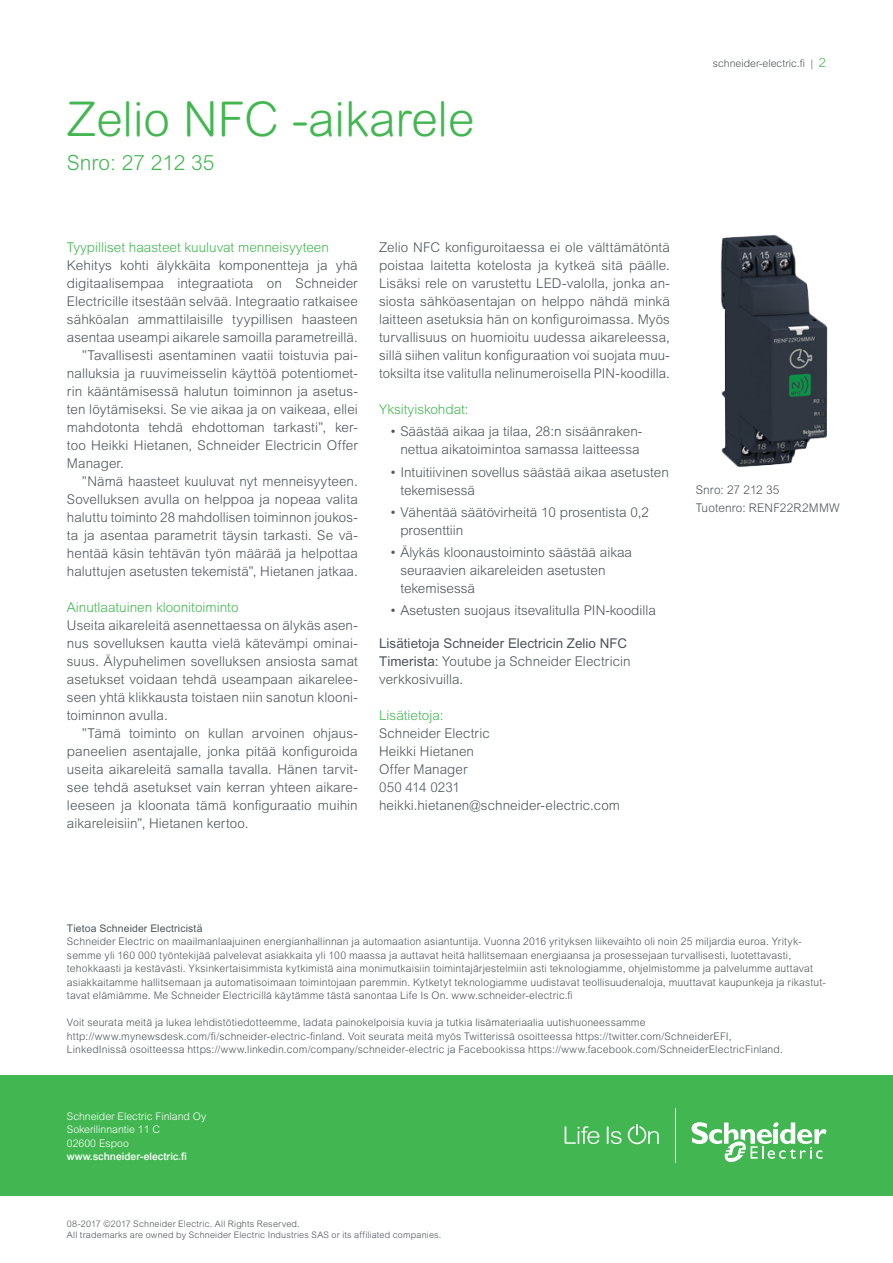
<style>
.page{position:relative;width:893px;height:1263px;background:#fff}
.page>*{position:absolute;margin:0;border:0;box-sizing:border-box;transform-origin:0 0}
.Title_Style_02{font:300 48px "Arial Rounded MT Pro";color:#42b751}
.Subhead_Style_02{font:300 21px "Arial Rounded MT Pro";color:#42b751}
.Body_Copy_Style{font:300 13.5px/18px "Arial MT Std";color:#4d545a;text-align:justify}
.Subhead_Style_03{font:300 13.5px "Arial MT Std";color:#42b751}
.Body_Copy_Style-2{font:13.5px/18px "Arial MT Std";letter-spacing:.005em;color:#4d545a}
.Body_Copy_Style-3{font:300 12px "Arial MT Std";letter-spacing:.01em;color:#4d545a}
.Body_Copy_Style-4{font:300 10.5px/13.5px "Arial MT Std";letter-spacing:.015em;color:#4d545a}
.Address__Phone___Fax{font:300 10.5px "Arial MT Std";color:#fff}
.Body_Copy_Style-5{font:10.5px "Arial MT Std";letter-spacing:.015em;color:#4d545a}
.www_schneider-electr{font:500 10.5px "Arial MT Std";color:#fff}
.Page_Number{font:300 10.5px "Arial MT Std";color:#4d545a}
.Disclosure__Part___D{font:300 9px/10.5px "Arial MT Std";letter-spacing:.02em;color:#4d545a}
.s1{font-size:12.75px;color:#42b751}
.s2{font-weight:300}
</style>
<div class="page">
<div style="left:0;top:1076px;width:893px;height:120px;background:#42b751"></div>
<svg style="left:565px;top:1126px;width:34px;height:18px"></svg>
<svg style="left:607px;top:1126px;width:15px;height:18px"></svg>
<svg style="left:628px;top:1124px;width:31px;height:20px"></svg>
<svg style="left:691px;top:1122px;width:136px;height:40px"></svg>
<hr style="left:675px;top:1108px;width:1px;height:55px;background:#fff">
<img style="left:720px;top:234px;width:108px;height:233px">
<p class="Title_Style_02" style="left:67px;top:91px;width:409px">Zelio NFC -aikarele</p>
<p class="Subhead_Style_02" style="left:67px;top:150px;width:149px">Snro: 27 212 35</p>
<p class="Page_Number" style="left:713px;top:57px;width:115px">schneider-electric.fi | <span class="s1">2</span></p>
<p class="Subhead_Style_03" style="left:67px;top:240px;width:263px">Tyypilliset haasteet kuuluvat menneisyyteen</p>
<p class="Body_Copy_Style" style="left:67px;top:256px;width:292px">Kehitys kohti älykkäita komponentteja ja yhä digitaalisempaa integraatiota on Schneider Electricille itsestään selvää. Integraatio ratkaisee sähköalan ammattilaisille tyypillisen haasteen asentaa useampi aikarele samoilla parametreillä.</p>
<p class="Body_Copy_Style" style="left:67px;top:346px;width:292px;text-indent:15px">”Tavallisesti asentaminen vaatii toistuvia pai&shy;nalluksia ja ruuvimeisselin käyttöä potentiomet&shy;rin kääntämisessä halutun toiminnon ja asetus&shy;ten löytämiseksi. Se vie aikaa ja on vaikeaa, ellei mahdotonta tehdä ehdottoman tarkasti”, ker&shy;too Heikki Hietanen, Schneider Electricin Offer Manager.</p>
<p class="Body_Copy_Style" style="left:67px;top:472px;width:292px;text-indent:15px">”Nämä haasteet kuuluvat nyt menneisyyteen.<br>Sovelluksen avulla on helppoa ja nopeaa valita haluttu toiminto 28 mahdollisen toiminnon joukos&shy;ta ja asentaa parametrit täysin tarkasti. Se vä&shy;hentää käsin tehtävän työn määrää ja helpottaa haluttujen asetusten tekemistä”, Hietanen jatkaa.</p>
<p class="Subhead_Style_03" style="left:67px;top:600px;width:173px">Ainutlaatuinen kloonitoiminto</p>
<p class="Body_Copy_Style" style="left:67px;top:616px;width:292px">Useita aikareleitä asennettaessa on älykäs asen&shy;nus sovelluksen kautta vielä kätevämpi ominai&shy;suus. Älypuhelimen sovelluksen ansiosta samat asetukset voidaan tehdä useampaan aikarelee&shy;seen yhtä klikkausta toistaen niin sanotun klooni&shy;toiminnon avulla.</p>
<p class="Body_Copy_Style" style="left:67px;top:724px;width:292px;text-indent:15px">”Tämä toiminto on kullan arvoinen ohjaus&shy;paneelien asentajalle, jonka pitää konfiguroida useita aikareleitä samalla tavalla. Hänen tarvit&shy;see tehdä asetukset vain kerran yhteen aikare&shy;leeseen ja kloonata tämä konfiguraatio muihin aikareleisiin”, Hietanen kertoo.</p>
<p class="Body_Copy_Style" style="left:379px;top:238px;width:292px">Zelio NFC konfiguroitaessa ei ole välttämätöntä poistaa laitetta kotelosta ja kytkeä sitä päälle.<br>Lisäksi rele on varustettu LED-valolla, jonka an&shy;siosta sähköasentajan on helppo nähdä minkä laitteen asetuksia hän on konfiguroimassa. Myös turvallisuus on huomioitu uudessa aikareleessa, sillä siihen valitun konfiguraation voi suojata muu&shy;toksilta itse valitulla nelinumeroisella PIN-koodilla.</p>
<p class="Subhead_Style_03" style="left:379px;top:402px;width:91px">Yksityiskohdat:</p>
<p class="Body_Copy_Style" style="left:390px;top:422px;width:254px;text-align:center">• Säästää aikaa ja tilaa, 28:n sisäänraken&shy;nettua aikatoimintoa samassa laitteessa</p>
<p class="Body_Copy_Style" style="left:400px;top:463px;width:270px;text-indent:-11px">• Intuitiivinen sovellus säästää aikaa asetusten tekemisessä</p>
<p class="Body_Copy_Style" style="left:400px;top:503px;width:250px;text-indent:-11px">• Vähentää säätövirheitä 10 prosentista 0,2 prosenttiin</p>
<p class="Body_Copy_Style" style="left:400px;top:543px;width:233px;text-align:left;text-indent:-11px">• Älykäs kloonaustoiminto säästää aikaa seuraavien aikareleiden asetusten tekemisessä</p>
<p class="Body_Copy_Style" style="left:390px;top:601px;width:268px">• Asetusten suojaus itsevalitulla PIN-koodilla</p>
<p class="Body_Copy_Style-2" style="left:379px;top:634px;width:253px">Lisätietoja Schneider Electricin Zelio NFC<br>Timerista: <span class="s2">Youtube ja Schneider Electricin verkkosivuilla.</span></p>
<p class="Subhead_Style_03" style="left:379px;top:708px;width:66px">Lisätietoja:</p>
<p class="Body_Copy_Style" style="left:379px;top:724px;width:242px;text-align:left">Schneider Electric<br>Heikki Hietanen<br>Offer Manager<br>050 414 0231 heikki.hietanen@schneider-electric.com</p>
<p class="Body_Copy_Style-3" style="left:696px;top:483px;width:85px">Snro: 27 212 35</p>
<p class="Body_Copy_Style-3" style="left:696px;top:501px;width:146px">Tuotenro: RENF22R2MMW</p>
<p class="Body_Copy_Style-5" style="left:67px;top:922px;width:137px">Tietoa Schneider Electricistä</p>
<p class="Body_Copy_Style-4" style="left:67px;top:935px;width:760px">Schneider Electric on maailmanlaajuinen energianhallinnan ja automaation asiantuntija. Vuonna 2016 yrityksen liikevaihto oli noin 25 miljardia euroa. Yrityk&shy;semme yli 160 000 työntekijää palvelevat asiakkaita yli 100 maassa ja auttavat heitä hallitsemaan energiaansa ja prosessejaan turvallisesti, luotettavasti, tehokkaasti ja kestävästi. Yksinkertaisimmista kytkimistä aina monimutkaisiin toimintajärjestelmiin asti teknologiamme, ohjelmistomme ja palvelumme auttavat asiakkaitamme hallitsemaan ja automatisoimaan toimintojaan paremmin. Kytketyt teknologiamme uudistavat teollisuudenaloja, muuttavat kaupunkeja ja rikastut&shy;tavat elämiämme. Me Schneider Electricillä käytämme tästä sanontaa Life Is On. www.schneider-electric.fi</p>
<p class="Body_Copy_Style-4" style="left:67px;top:1016px;width:717px">Voit seurata meitä ja lukea lehdistötiedotteemme, ladata painokelpoisia kuvia ja tutkia lisämateriaalia uutishuoneessamme http://www.mynewsdesk.com/fi/schneider-electric-finland. Voit seurata meitä myös Twitterissä osoitteessa https://twitter.com/SchneiderEFI,<br>LinkedInissä osoitteessa https://www.linkedin.com/company/schneider-electric ja Facebookissa https://www.facebook.com/SchneiderElectricFinland.</p>
<p class="Address__Phone___Fax" style="left:67px;top:1110px;width:141px">Schneider Electric Finland Oy</p>
<p class="Address__Phone___Fax" style="left:67px;top:1123px;width:95px">Sokerilinnantie 11 C</p>
<p class="Address__Phone___Fax" style="left:67px;top:1137px;width:63px">02600 Espoo</p>
<p class="www_schneider-electr" style="left:67px;top:1150px;width:121px">www.schneider-electric.fi</p>
<p class="Disclosure__Part___D" style="left:67px;top:1218px;width:376px">08-2017 ©2017 Schneider Electric. All Rights Reserved.<br>All trademarks are owned by Schneider Electric Industries SAS or its affiliated companies.</p>
</div>
